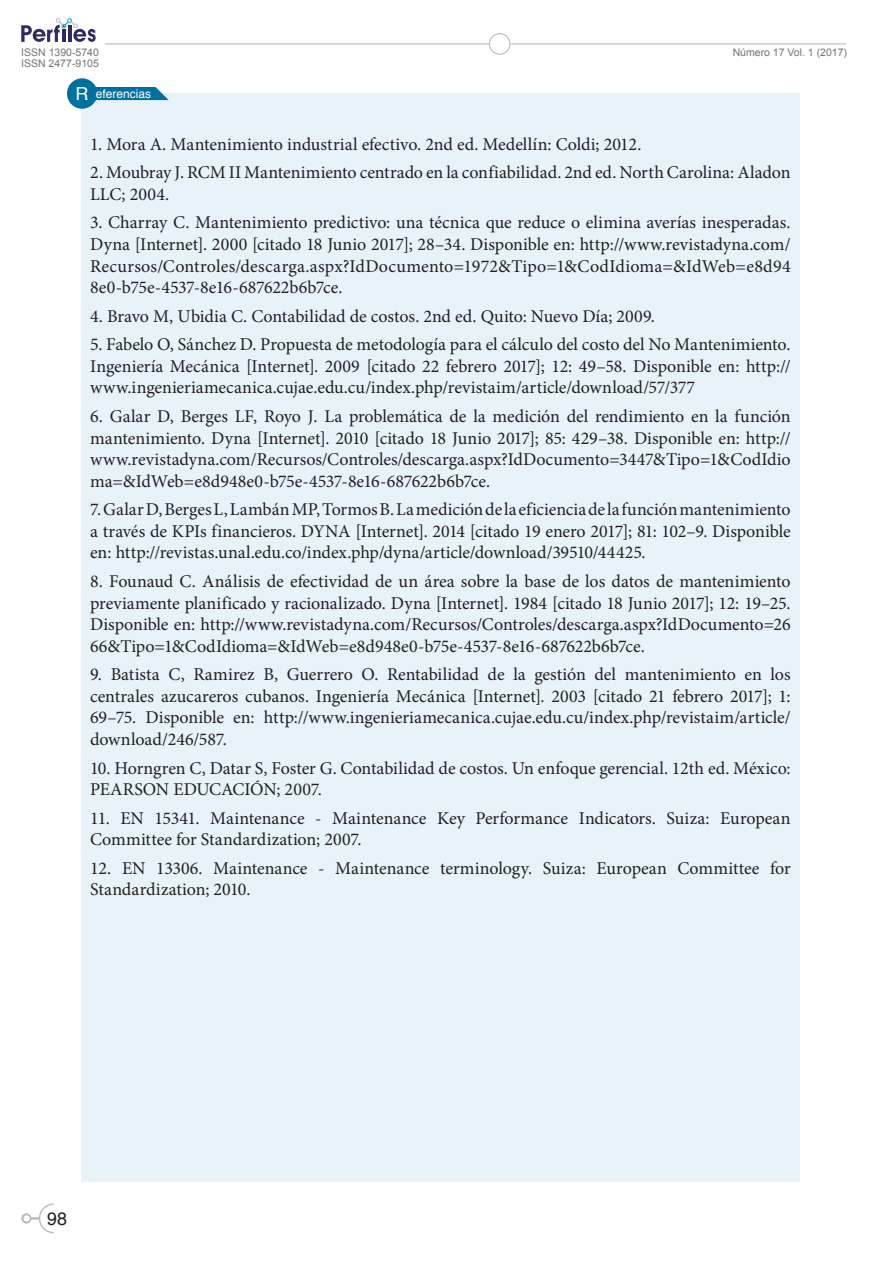
<style>
.page{position:relative;width:893px;height:1263px;background:#fff}
.page>*{position:absolute;margin:0;border:0;box-sizing:border-box;transform-origin:0 0}
.TEXTOS_SIN_GUION{font:18px/21.6px "Minion Pro";letter-spacing:-.005em;color:#231f20;text-align:justify}
.t1{font:18px "Helvetica";color:#231f20}
.t2{font:18px "Helvetica";color:#fff}
.t3{font:12px "Helvetica";color:#fff}
.t4{font:10.5px "Arial";color:#707378}
</style>
<div class="page">
<svg style="left:21px;top:1203px;width:33px;height:30px"></svg>
<hr style="left:105px;top:43px;width:384px;height:1px;background:#b8bbc1">
<hr style="left:510px;top:43px;width:336px;height:1px;background:#b8bbc1">
<div style="left:489px;top:33px;width:21px;height:22px;border:1px solid #b8bbc1;border-radius:50%"></div>
<svg style="left:21px;top:18px;width:75px;height:24px"></svg>
<div style="left:81px;top:94px;width:718px;height:1088px;background:#e7f3f9"></div>
<svg style="left:67px;top:78px;width:102px;height:31px"></svg>
<p class="t4" style="left:21px;top:45px;width:79px">ISSN 1390-5740</p>
<p class="t4" style="left:733px;top:45px;width:116px">Número 17 Vol. 1 (2017)</p>
<p class="t4" style="left:21px;top:58px;width:79px">ISSN 2477-9105</p>
<p class="t2" style="left:75px;top:80px;width:14px">R</p>
<p class="t3" style="left:96px;top:84px;width:57px">eferencias</p>
<p class="TEXTOS_SIN_GUION" style="left:90px;top:133px;width:553px">1. Mora A. Mantenimiento industrial efectivo. 2nd ed. Medellín: Coldi; 2012.</p>
<p class="TEXTOS_SIN_GUION" style="left:90px;top:162px;width:702px">2. Moubray J. RCM II Mantenimiento centrado en la confiabilidad. 2nd ed. North Carolina: Aladon<br>LLC; 2004.</p>
<p class="TEXTOS_SIN_GUION" style="left:90px;top:212px;width:702px">3. Charray C. Mantenimiento predictivo: una técnica que reduce o elimina averías inesperadas.<br>Dyna [Internet]. 2000 [citado 18 Junio 2017]; 28–34. Disponible en: http://www.revistadyna.com/ Recursos/Controles/descarga.aspx?IdDocumento=1972&amp;Tipo=1&amp;CodIdioma=&amp;IdWeb=e8d94<br>8e0-b75e-4537-8e16-687622b6b7ce.</p>
<p class="TEXTOS_SIN_GUION" style="left:90px;top:305px;width:566px">4. Bravo M, Ubidia C. Contabilidad de costos. 2nd ed. Quito: Nuevo Día; 2009.</p>
<p class="TEXTOS_SIN_GUION" style="left:90px;top:334px;width:702px">5. Fabelo O, Sánchez D. Propuesta de metodología para el cálculo del costo del No Mantenimiento.<br>Ingeniería Mecánica [Internet]. 2009 [citado 22 febrero 2017]; 12: 49–58. Disponible en: http:// www.ingenieriamecanica.cujae.edu.cu/index.php/revistaim/article/download/57/377</p>
<p class="TEXTOS_SIN_GUION" style="left:90px;top:405px;width:702px">6. Galar D, Berges LF, Royo J. La problemática de la medición del rendimiento en la función mantenimiento. Dyna [Internet]. 2010 [citado 18 Junio 2017]; 85: 429–38. Disponible en: http:// www.revistadyna.com/Recursos/Controles/descarga.aspx?IdDocumento=3447&amp;Tipo=1&amp;CodIdio ma=&amp;IdWeb=e8d948e0-b75e-4537-8e16-687622b6b7ce.</p>
<p class="TEXTOS_SIN_GUION" style="left:90px;top:499px;width:702px">7. Galar D, Berges L, Lambán MP, Tormos B. La medición de la eficiencia de la función mantenimiento a través de KPIs financieros. DYNA [Internet]. 2014 [citado 19 enero 2017]; 81: 102–9. Disponible en: http://revistas.unal.edu.co/index.php/dyna/article/download/39510/44425.</p>
<p class="TEXTOS_SIN_GUION" style="left:90px;top:570px;width:702px">8. Founaud C. Análisis de efectividad de un área sobre la base de los datos de mantenimiento previamente planificado y racionalizado. Dyna [Internet]. 1984 [citado 18 Junio 2017]; 12: 19–25.<br>Disponible en: http://www.revistadyna.com/Recursos/Controles/descarga.aspx?IdDocumento=26<br>66&amp;Tipo=1&amp;CodIdioma=&amp;IdWeb=e8d948e0-b75e-4537-8e16-687622b6b7ce.</p>
<p class="TEXTOS_SIN_GUION" style="left:90px;top:664px;width:702px">9. Batista C, Ramirez B, Guerrero O. Rentabilidad de la gestión del mantenimiento en los centrales azucareros cubanos. Ingeniería Mecánica [Internet]. 2003 [citado 21 febrero 2017]; 1:<br>69–75. Disponible en: http://www.ingenieriamecanica.cujae.edu.cu/index.php/revistaim/article/ download/246/587.</p>
<p class="TEXTOS_SIN_GUION" style="left:90px;top:757px;width:702px">10. Horngren C, Datar S, Foster G. Contabilidad de costos. Un enfoque gerencial. 12th ed. México:<br>PEARSON EDUCACIÓN; 2007.</p>
<p class="TEXTOS_SIN_GUION" style="left:90px;top:807px;width:702px">11. EN 15341. Maintenance - Maintenance Key Performance Indicators. Suiza: European<br>Committee for Standardization; 2007.</p>
<p class="TEXTOS_SIN_GUION" style="left:90px;top:857px;width:702px">12. EN 13306. Maintenance - Maintenance terminology. Suiza: European Committee for<br>Standardization; 2010.</p>
<p class="t1" style="left:47px;top:1205px;width:22px">98</p>
</div>
